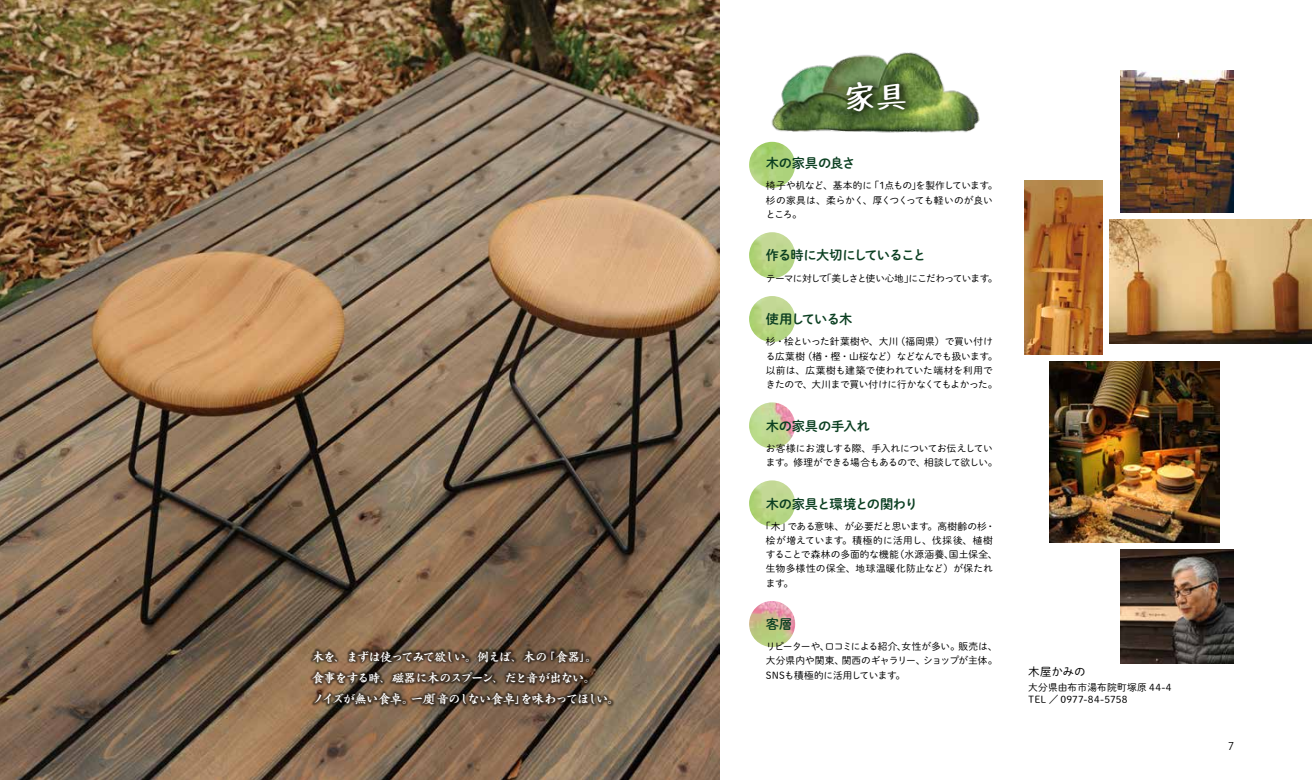
<style>
.page{position:relative;width:1312px;height:780px;background:#fff}
.page>*{position:absolute;margin:0;border:0;box-sizing:border-box;transform-origin:0 0}
.t1{font:29.25px "Y Oz Font E Pro N B";color:#fff}
.t2{font:13.25px "DNP Shuei M Go Std B";letter-spacing:-.065em;color:#0b3f21}
.t3{font:13.25px "DNP Shuei M Go Std B";letter-spacing:-.02em;color:#0b3f21}
.t4{font:13.25px "DNP Shuei M Go Std B";letter-spacing:-.025em;color:#0b3f21}
.t5{font:13.25px "DNP Shuei M Go Std B";letter-spacing:-.045em;color:#0b3f21}
.t6{font:12.38px/21.2px "Greco CID B";letter-spacing:-.1em;color:#fff}
.t7{font:11.5px "DNP Shuei M Go Std L";letter-spacing:-.005em;color:#000}
.t8{font:10.62px "Koz Go Std";color:#000}
.t9{font:9.75px/14.1px "DNP Shuei M Go Std L";letter-spacing:-.015em;color:#000}
.t10{font:9.75px/14.1px "DNP Shuei M Go Std L";letter-spacing:.01em;color:#000}
.t11{font:9.75px/14.1px "DNP Shuei M Go Std L";letter-spacing:-.04em;color:#000}
.t12{font:9.75px/14.1px "DNP Shuei M Go Std L";letter-spacing:-.035em;color:#000}
.t13{font:9.75px/12.4px "DNP Shuei M Go Std L";letter-spacing:.015em;color:#000}
.t14{font:9.75px "DNP Shuei M Go Std L";letter-spacing:-.085em;color:#000}
</style>
<div class="page">
<img style="left:0;top:0;width:719px;height:780px">
<img style="left:1049px;top:361px;width:170px;height:181px">
<img style="left:765px;top:52px;width:215px;height:93px">
<svg style="left:843px;top:75px;width:73px;height:43px;background:#4b6332"></svg>
<img style="left:749px;top:142px;width:46px;height:46px;border-radius:23px">
<img style="left:749px;top:232px;width:46px;height:46px;border-radius:23px">
<img style="left:749px;top:296px;width:46px;height:46px;border-radius:23px">
<img style="left:749px;top:402px;width:46px;height:46px;border-radius:23px">
<img style="left:749px;top:480px;width:46px;height:46px;border-radius:23px">
<img style="left:749px;top:601px;width:46px;height:46px;border-radius:23px">
<img style="left:1109px;top:220px;width:202px;height:124px">
<img style="left:1120px;top:71px;width:113px;height:142px">
<img style="left:1024px;top:181px;width:78px;height:173px">
<img style="left:1120px;top:549px;width:113px;height:114px">
<div style="left:308px;top:647px;width:306px;height:61px;background:#000;opacity:.5"></div>
<p class="t6" style="left:312px;top:646px;width:309px">木を、まずは使ってみて欲しい。例えば、木の「食器」。<br>食事をする時、磁器に木のスプーン、だと音が出ない。<br>ノイズが無い食卓。一度「音のしない食卓」を味わってほしい。</p>
<h1 class="t1" style="left:845px;top:80px;width:63px">家具</h1>
<h2 class="t3" style="left:765px;top:153px;width:91px">木の家具の良さ</h2>
<p class="t11" style="left:765px;top:178px;width:233px">椅子や机など、基本的に「1点もの」を製作しています。杉の家具は、柔らかく、厚くつくっても軽いのが良いところ。</p>
<h2 class="t2" style="left:765px;top:245px;width:162px">作る時に大切にしていること</h2>
<p class="t14" style="left:765px;top:271px;width:233px">テーマに対して「美しさと使い心地」にこだわっています。</p>
<h2 class="t2" style="left:765px;top:309px;width:88px">使用している木</h2>
<p class="t9" style="left:765px;top:334px;width:233px">杉・桧といった針葉樹や、大川（福岡県）で買い付ける広葉樹（楢・樫・山桜など）などなんでも扱います。以前は、広葉樹も建築で使われていた端材を利用できたので、大川まで買い付けに行かなくてもよかった。</p>
<h2 class="t3" style="left:765px;top:415px;width:105px">木の家具の手入れ</h2>
<p class="t12" style="left:765px;top:440px;width:233px">お客様にお渡しする際、手入れについてお伝えしています。修理ができる場合もあるので、相談して欲しい。</p>
<h2 class="t4" style="left:765px;top:493px;width:154px">木の家具と環境との関わり</h2>
<p class="t10" style="left:765px;top:518px;width:233px;text-indent:-5px">「木」である意味、が必要だと思います。高樹齢の杉・桧が増えています。積極的に活用し、伐採後、植樹することで森林の多面的な機能（水源涵養、国土保全、生物多様性の保全、地球温暖化防止など）が保たれます。</p>
<h2 class="t5" style="left:765px;top:614px;width:28px">客層</h2>
<p class="t9" style="left:765px;top:639px;width:233px;text-align:justify">リピーターや、口コミによる紹介、女性が多い。販売は、大分県内や関東、関西のギャラリー、ショップが主体。SNSも積極的に活用しています。</p>
<p class="t7" style="left:1028px;top:663px;width:59px">木屋かみの</p>
<p class="t13" style="left:1028px;top:680px;width:145px">大分県由布市湯布院町塚原 44-4<br>TEL ／ 0977-84-5758</p>
<p class="t8" style="left:1227px;top:739px;width:7px">7</p>
</div>
